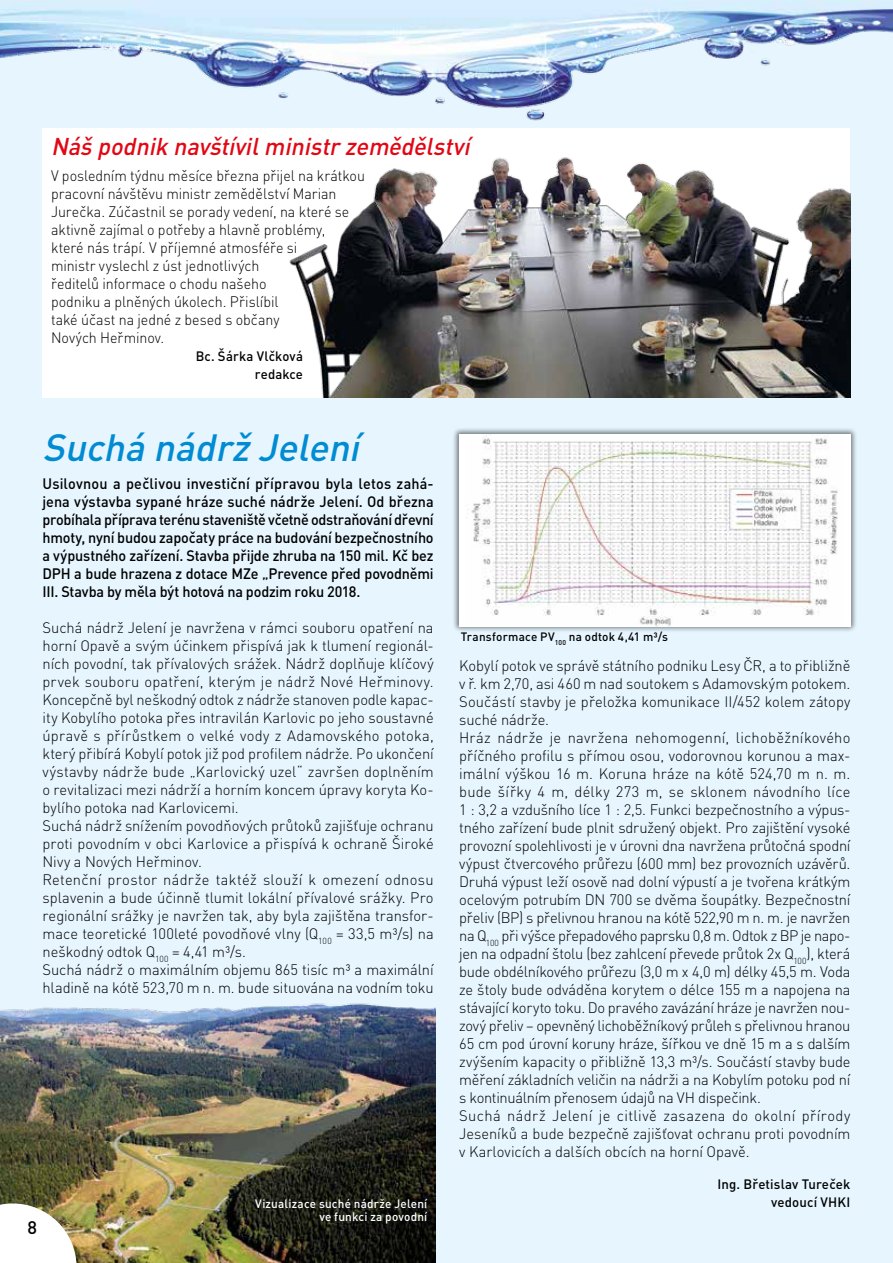
<style>
.page{position:relative;width:893px;height:1263px;background:#e6f5fe}
.page>*{position:absolute;margin:0;border:0;box-sizing:border-box;transform-origin:0 0}
.t1{font:italic 500 37.5px "DIN Pro";letter-spacing:-.005em;color:#008bd2}
.t2{font:italic 500 24px "DIN Pro";letter-spacing:-.005em;color:#e30613}
.t3{font:500 18px "DIN Pro";color:#000}
.t4{font:300 15px/18px "DIN Pro";letter-spacing:-.005em;color:#000}
.t5{font:500 15px/18px "DIN Pro";letter-spacing:-.01em;color:#000;text-align:justify;scale:.96 1}
.t6{font:300 15px/18px "DIN Pro";letter-spacing:-.005em;color:#000;scale:.95 1}
.t7{font:500 13.5px/18px "DIN Pro";letter-spacing:.01em;color:#000;text-align:right}
.t8{font:500 12px/13.5px "DIN Pro";letter-spacing:.015em;color:#fff;text-align:right}
.t9{font:500 12px "DIN Pro";letter-spacing:.02em;color:#000}
</style>
<div class="page">
<div style="left:43px;top:128px;width:807px;height:269px;background:#fff"></div>
<div style="left:452px;top:427px;width:405px;height:206px;background:#000;opacity:.5"></div>
<div style="left:459px;top:434px;width:391px;height:192px;background:#fff"></div>
<img style="left:467px;top:434px;width:371px;height:192px">
<img style="left:0;top:1003px;width:436px;height:260px">
<img style="left:289px;top:157px;width:561px;height:240px">
<img style="left:0;top:0;width:893px;height:136px">
<svg style="left:0;top:1203px;width:77px;height:60px;background:#e8e6da"></svg>
<h2 class="t2" style="left:51px;top:131px;width:420px">Náš podnik navštívil ministr zemědělství</h2>
<p class="t6" style="left:51px;top:166px;width:332px">V posledním týdnu měsíce března přijel na krátkou pracovní návštěvu ministr zemědělství Marian Jurečka. Zúčastnil se porady vedení, na které se aktivně zajímal o potřeby a hlavně problémy,<br>které nás trápí. V příjemné atmosféře si<br>ministr vyslechl z úst jednotlivých<br>ředitelů informace o chodu našeho<br>podniku a plněných úkolech. Přislíbil<br>také účast na jedné z besed s občany<br>Nových Heřminov.</p>
<p class="t7" style="left:196px;top:347px;width:109px">Bc. Šárka Vlčková redakce</p>
<h1 class="t1" style="left:43px;top:423px;width:318px">Suchá nádrž Jelení</h1>
<p class="t5" style="left:43px;top:474px;width:409px">Usilovnou a pečlivou investiční přípravou byla letos zahá&shy;jena výstavba sypané hráze suché nádrže Jelení. Od března probíhala příprava terénu staveniště včetně odstraňování dřevní hmoty, nyní budou započaty práce na budování bezpečnostního a výpustného zařízení. Stavba přijde zhruba na 150 mil. Kč bez DPH a bude hrazena z dotace MZe „Prevence před povodněmi III. Stavba by měla být hotová na podzim roku 2018.</p>
<p class="t4" style="left:43px;top:618px;width:393px">Suchá nádrž Jelení je navržena v rámci souboru opatření na horní Opavě a svým účinkem přispívá jak k tlumení regionál&shy;ních povodní, tak přívalových srážek. Nádrž doplňuje klíčový prvek souboru opatření, kterým je nádrž Nové Heřminovy.<br>Koncepčně byl neškodný odtok z nádrže stanoven podle kapac&shy;ity Kobylího potoka přes intravilán Karlovic po jeho soustavné úpravě s přírůstkem o velké vody z Adamovského potoka, který přibírá Kobylí potok již pod profilem nádrže. Po ukončení výstavby nádrže bude „Karlovický uzel“ završen doplněním o revitalizaci mezi nádrží a horním koncem úpravy koryta Ko&shy;bylího potoka nad Karlovicemi.<br>Suchá nádrž snížením povodňových průtoků zajišťuje ochranu proti povodním v obci Karlovice a přispívá k ochraně Široké Nivy a Nových Heřminov.<br>Retenční prostor nádrže taktéž slouží k omezení odnosu splavenin a bude účinně tlumit lokální přívalové srážky. Pro regionální srážky je navržen tak, aby byla zajištěna transfor&shy;mace teoretické 100leté povodňové vlny (Q<sub>100</sub> = 33,5 m³/s) na neškodný odtok Q<sub>100</sub> = 4,41 m³/s.<br>Suchá nádrž o maximálním objemu 865 tisíc m³ a maximální hladině na kótě 523,70 m n. m. bude situována na vodním toku</p>
<p class="t3" style="left:28px;top:1216px;width:11px">8</p>
<p class="t8" style="left:255px;top:1196px;width:174px">Vizualizace suché nádrže Jelení ve funkci za povodní</p>
<p class="t9" style="left:461px;top:629px;width:209px">Transformace PV<sub>100</sub> na odtok 4,41 m³/s</p>
<p class="t4" style="left:459px;top:656px;width:393px">Kobylí potok ve správě státního podniku Lesy ČR, a to přibližně v ř. km 2,70, asi 460 m nad soutokem s Adamovským potokem.<br>Součástí stavby je přeložka komunikace II/452 kolem zátopy suché nádrže.<br>Hráz nádrže je navržena nehomogenní, lichoběžníkového příčného profilu s přímou osou, vodorovnou korunou a max&shy;imální výškou 16 m. Koruna hráze na kótě 524,70 m n. m. bude šířky 4 m, délky 273 m, se sklonem návodního líce 1 : 3,2 a vzdušního líce 1 : 2,5. Funkci bezpečnostního a výpus&shy;tného zařízení bude plnit sdružený objekt. Pro zajištění vysoké provozní spolehlivosti je v úrovni dna navržena průtočná spodní výpust čtvercového průřezu (600 mm) bez provozních uzávěrů.<br>Druhá výpust leží osově nad dolní výpustí a je tvořena krátkým ocelovým potrubím DN 700 se dvěma šoupátky. Bezpečnostní přeliv (BP) s přelivnou hranou na kótě 522,90 m n. m. je navržen na Q<sub>100</sub> při výšce přepadového paprsku 0,8 m. Odtok z BP je napo&shy;jen na odpadní štolu (bez zahlcení převede průtok 2x Q<sub>100</sub>), která bude obdélníkového průřezu (3,0 m x 4,0 m) délky 45,5 m. Voda ze štoly bude odváděna korytem o délce 155 m a napojena na stávající koryto toku. Do pravého zavázání hráze je navržen nou&shy;zový přeliv – opevněný lichoběžníkový průleh s přelivnou hranou 65 cm pod úrovní koruny hráze, šířkou ve dně 15 m a s dalším zvýšením kapacity o přibližně 13,3 m³/s. Součástí stavby bude měření základních veličin na nádrži a na Kobylím potoku pod ní s kontinuálním přenosem údajů na VH dispečink.<br>Suchá nádrž Jelení je citlivě zasazena do okolní přírody Jeseníků a bude bezpečně zajišťovat ochranu proti povodním v Karlovicích a dalších obcích na horní Opavě.</p>
<p class="t7" style="left:717px;top:1174px;width:134px">Ing. Břetislav Tureček vedoucí VHKI</p>
</div>
